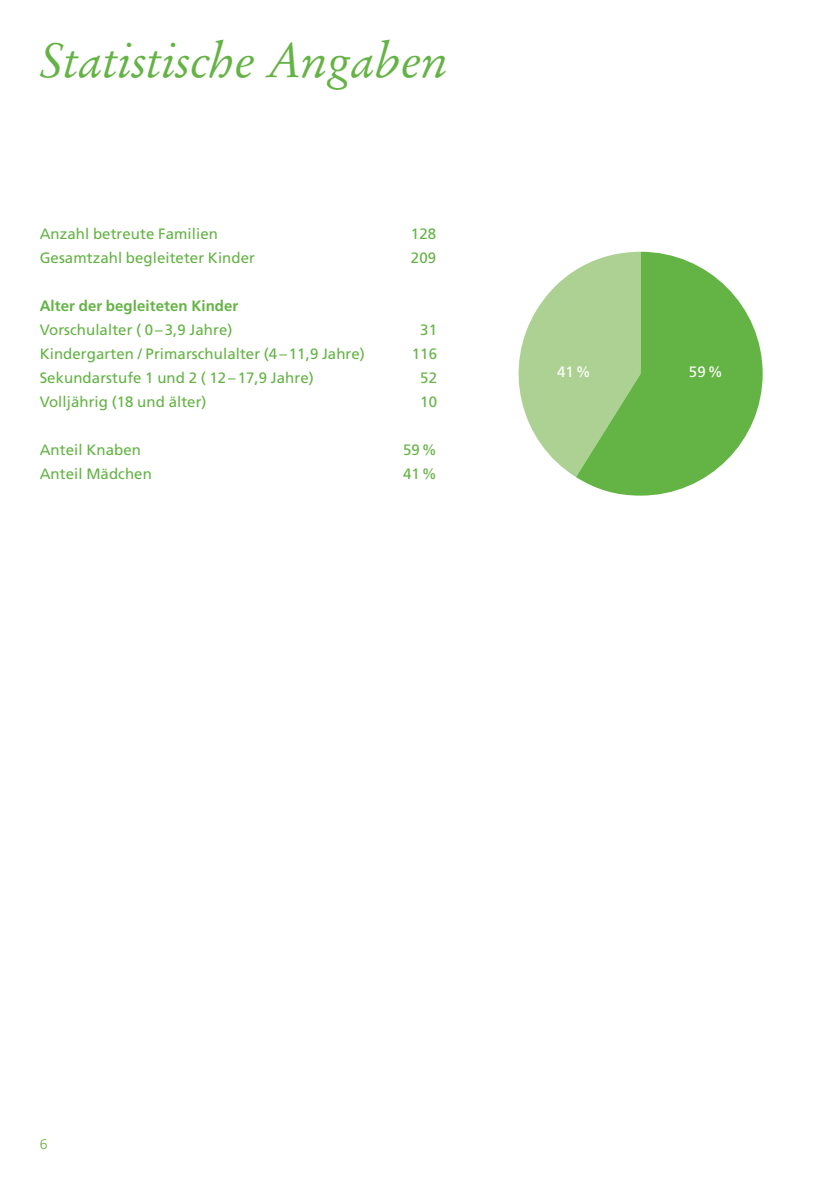
<style>
.page{position:relative;width:840px;height:1191px;background:#fff}
.page>*{position:absolute;margin:0;border:0;box-sizing:border-box;transform-origin:0 0}
.t1{font:italic 48px "Stempel Garamond";letter-spacing:-.01em;color:#64b345}
.t2{font:15px "Frutiger";letter-spacing:.005em;color:#64b345}
.t3{font:700 15px "Frutiger";letter-spacing:.005em;color:#64b345}
.t4{font:15px "Frutiger";color:#fff}
.t5{font:300 14px "Frutiger";color:#64b345}
</style>
<div class="page">
<svg style="left:518px;top:270px;width:57px;height:207px"></svg>
<svg style="left:575px;top:252px;width:187px;height:243px;background:#8bc471"></svg>
<h1 class="t1" style="left:40px;top:31px;width:410px">Statistische Angaben</h1>
<p class="t2" style="left:40px;top:224px;width:180px">Anzahl betreute Familien</p>
<p class="t2" style="left:411px;top:224px;width:27px">128</p>
<p class="t2" style="left:40px;top:248px;width:217px">Gesamtzahl begleiteter Kinder</p>
<p class="t2" style="left:411px;top:248px;width:27px">209</p>
<p class="t3" style="left:40px;top:296px;width:200px">Alter der begleiteten Kinder</p>
<p class="t2" style="left:40px;top:320px;width:194px">Vorschulalter ( 0–3,9 Jahre)</p>
<p class="t2" style="left:420px;top:320px;width:18px">31</p>
<p class="t2" style="left:40px;top:344px;width:326px">Kindergarten / Primarschulalter (4–11,9 Jahre)</p>
<p class="t2" style="left:411px;top:344px;width:27px">116</p>
<p class="t2" style="left:40px;top:368px;width:275px">Sekundarstufe 1 und 2 ( 12–17,9 Jahre)</p>
<p class="t2" style="left:420px;top:368px;width:18px">52</p>
<p class="t2" style="left:40px;top:392px;width:168px">Volljährig (18 und älter)</p>
<p class="t2" style="left:420px;top:392px;width:18px">10</p>
<p class="t2" style="left:40px;top:440px;width:103px">Anteil Knaben</p>
<p class="t2" style="left:403px;top:440px;width:35px">59%</p>
<p class="t2" style="left:40px;top:464px;width:114px">Anteil Mädchen</p>
<p class="t2" style="left:403px;top:464px;width:35px">41%</p>
<p class="t4" style="left:557px;top:363px;width:35px">41%</p>
<p class="t4" style="left:688px;top:363px;width:35px">59%</p>
<p class="t5" style="left:40px;top:1136px;width:9px">6</p>
</div>
